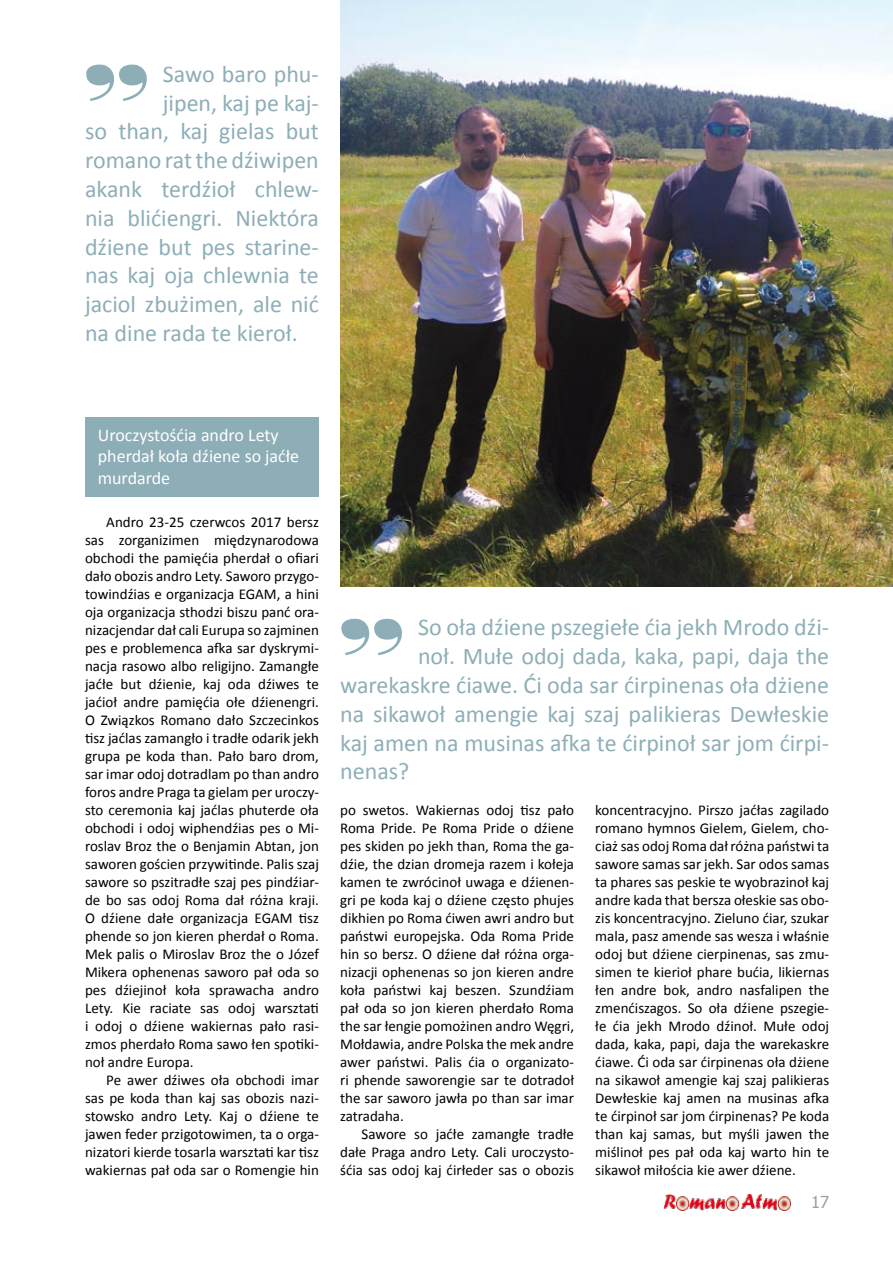
<style>
.page{position:relative;width:893px;height:1263px;background:#fff}
.page>*{position:absolute;margin:0;border:0;box-sizing:border-box;transform-origin:0 0}
.t1{font:90px "Bodnoff";color:#8eaeb7}
.t2{font:24px "Calibri";color:#8eaeb7}
.t3{font:18px/21.6px "Calibri";color:#fff}
.t4{font:16.5px "Tahoma";color:#99a1a6}
.t5{font:15px/18px "Calibri";color:#000;text-align:justify}
</style>
<div class="page">
<img style="left:664px;top:1195px;width:126px;height:15px">
<img style="left:340px;top:0;width:553px;height:587px">
<div style="left:85px;top:417px;width:234px;height:80px;background:#8eaeb7"></div>
<h1 class="t1" style="left:84px;top:0;width:67px">„</h1>
<h2 class="t2" style="left:163px;top:59px;width:158px">Sawo baro phu-</h2>
<h2 class="t2" style="left:163px;top:88px;width:158px">jipen, kaj pe kaj-</h2>
<h2 class="t2" style="left:85px;top:117px;width:235px">so than, kaj gielas but</h2>
<h2 class="t2" style="left:85px;top:145px;width:235px">romano rat the dźiwipen</h2>
<h2 class="t2" style="left:85px;top:174px;width:235px">akank terdźioł chlew-</h2>
<h2 class="t2" style="left:85px;top:203px;width:235px">nia blićiengri. Niektóra</h2>
<h2 class="t2" style="left:85px;top:232px;width:235px">dźiene but pes starine-</h2>
<h2 class="t2" style="left:85px;top:261px;width:235px">nas kaj oja chlewnia te</h2>
<h2 class="t2" style="left:85px;top:289px;width:235px">jaciol zbużimen, ale nić</h2>
<h2 class="t2" style="left:85px;top:318px;width:214px">na dine rada te kieroł.</h2>
<p class="t3" style="left:98px;top:423px;width:203px">Uroczystośćia andro Lety pherdał koła dźiene so jaćłe murdarde</p>
<p class="t5" style="left:85px;top:512px;width:235px;text-indent:21px">Andro 23-25 czerwcos 2017 bersz sas zorganizimen międzynarodowa obchodi the pamięćia pherdał o ofiari dało obozis andro Lety. Saworo przygo&shy;towindźias e organizacja EGAM, a hini oja organizacja sthodzi biszu panć ora&shy;nizacjendar dał cali Eurupa so zajminen pes e problemenca afka sar dyskrymi&shy;nacja rasowo albo religijno. Zamangłe jaćłe but dźienie, kaj oda dźiwes te jaćioł andre pamięćia ołe dźienengri.<br>O Związkos Romano dało Szczecinkos tisz jaćlas zamangło i tradłe odarik jekh grupa pe koda than. Pało baro drom, sar imar odoj dotradlam po than andro foros andre Praga ta gielam per uroczy&shy;sto ceremonia kaj jaćlas phuterde oła obchodi i odoj wiphendźias pes o Mi&shy;roslav Broz the o Benjamin Abtan, jon saworen gościen przywitinde. Palis szaj sawore so pszitradłe szaj pes pindźiar&shy;de bo sas odoj Roma dał różna kraji.<br>O dźiene dałe organizacja EGAM tisz phende so jon kieren pherdał o Roma.<br>Mek palis o Miroslav Broz the o Józef Mikera ophenenas saworo pał oda so pes dźiejinoł koła sprawacha andro Lety. Kie raciate sas odoj warsztati i odoj o dźiene wakiernas pało rasi&shy;zmos pherdało Roma sawo łen spotiki&shy;noł andre Europa.</p>
<p class="t5" style="left:85px;top:1070px;width:235px;text-indent:21px">Pe awer dźiwes oła obchodi imar sas pe koda than kaj sas obozis nazi&shy;stowsko andro Lety. Kaj o dźiene te jawen feder przigotowimen, ta o orga&shy;nizatori kierde tosarla warsztati kar tisz wakiernas pał oda sar o Romengie hin</p>
<h1 class="t1" style="left:339px;top:554px;width:67px">„</h1>
<h2 class="t2" style="left:418px;top:612px;width:413px">So oła dźiene pszegiełe ćia jekh Mrodo dźi-</h2>
<h2 class="t2" style="left:418px;top:641px;width:413px">noł. Mułe odoj dada, kaka, papi, daja the</h2>
<h2 class="t2" style="left:340px;top:670px;width:490px">warekaskre ćiawe. Ći oda sar ćirpinenas oła dżiene</h2>
<h2 class="t2" style="left:340px;top:699px;width:490px">na sikawoł amengie kaj szaj palikieras Dewłeskie</h2>
<h2 class="t2" style="left:340px;top:728px;width:490px">kaj amen na musinas afka te ćirpinoł sar jom ćirpi-</h2>
<h2 class="t2" style="left:340px;top:756px;width:71px">nenas?</h2>
<p class="t5" style="left:340px;top:800px;width:235px">po swetos. Wakiernas odoj tisz pało Roma Pride. Pe Roma Pride o dźiene pes skiden po jekh than, Roma the ga&shy;dźie, the dzian dromeja razem i kołeja kamen te zwrócinoł uwaga e dźienen&shy;gri pe koda kaj o dźiene często phujes dikhien po Roma ćiwen awri andro but państwi europejska. Oda Roma Pride hin so bersz. O dźiene dał różna orga&shy;nizacji ophenenas so jon kieren andre koła państwi kaj beszen. Szundźiam pał oda so jon kieren pherdało Roma the sar łengie pomożinen andro Węgri, Mołdawia, andre Polska the mek andre awer państwi. Palis ćia o organizato&shy;ri phende saworengie sar te dotradoł the sar saworo jawła po than sar imar zatradaha.</p>
<p class="t5" style="left:340px;top:1124px;width:235px;text-indent:21px">Sawore so jaćłe zamangłe tradłe dałe Praga andro Lety. Cali uroczysto&shy;śćia sas odoj kaj ćirłeder sas o obozis</p>
<p class="t5" style="left:595px;top:800px;width:235px">koncentracyjno. Pirszo jaćłas zagilado romano hymnos Gielem, Gielem, cho&shy;ciaż sas odoj Roma dał różna państwi ta sawore samas sar jekh. Sar odos samas ta phares sas peskie te wyobrazinoł kaj andre kada that bersza ołeskie sas obo&shy;zis koncentracyjno. Zieluno ćiar, szukar mala, pasz amende sas wesza i właśnie odoj but dźiene cierpinenas, sas zmu&shy;simen te kierioł phare bućia, likiernas łen andre bok, andro nasfalipen the zmenćiszagos. So oła dźiene pszegie&shy;łe ćia jekh Mrodo dźinoł. Mułe odoj dada, kaka, papi, daja the warekaskre ćiawe. Ći oda sar ćirpinenas oła dżiene na sikawoł amengie kaj szaj palikieras Dewłeskie kaj amen na musinas afka te ćirpinoł sar jom ćirpinenas? Pe koda than kaj samas, but myśli jawen the miślinoł pes pał oda kaj warto hin te sikawoł miłościa kie awer dźiene.</p>
<p class="t4" style="left:811px;top:1190px;width:9px">17</p>
</div>
